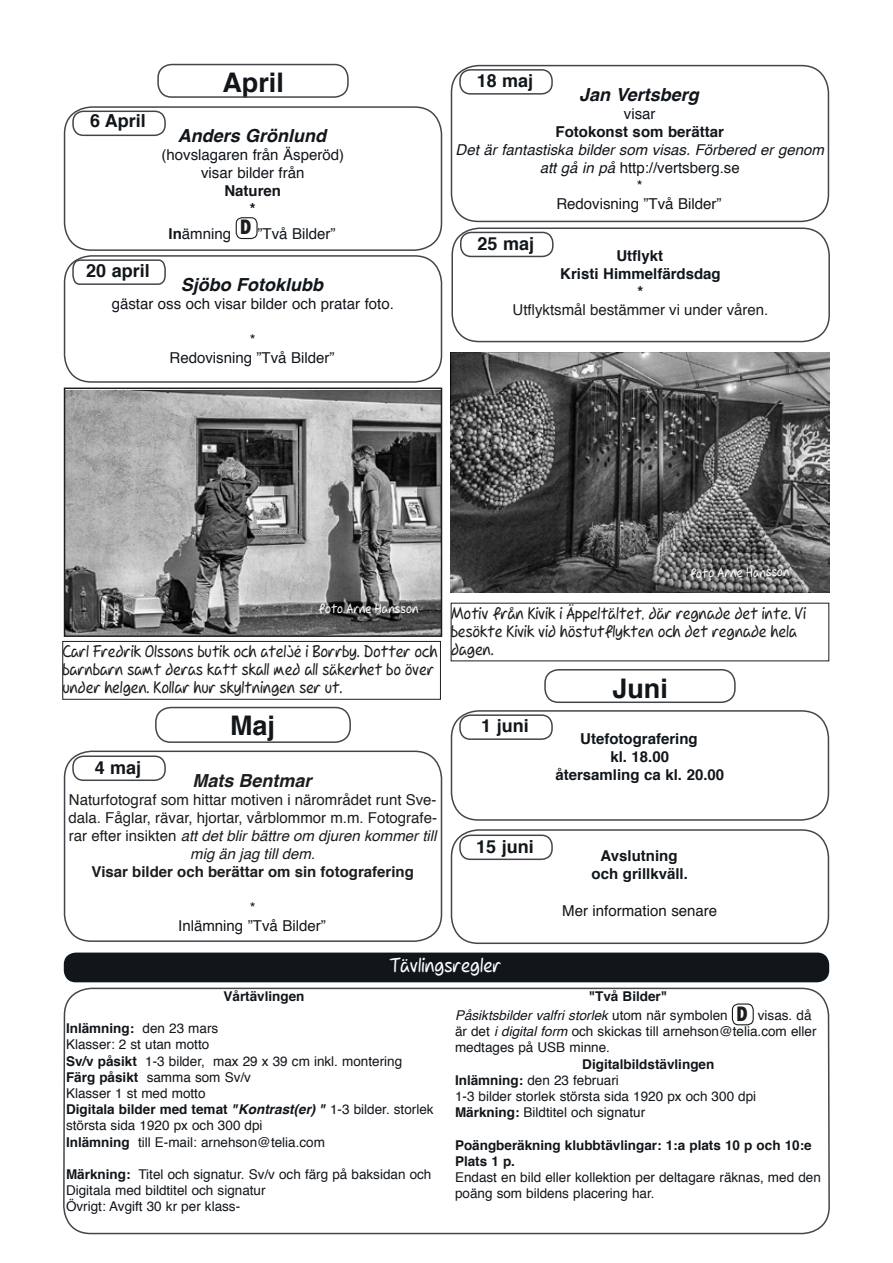
<style>
.page{position:relative;width:893px;height:1263px;background:#fff}
.page>*{position:absolute;margin:0;border:0;box-sizing:border-box;transform-origin:0 0}
.t1{font:700 27px "Helvetica";color:#11161b}
.t2{font:italic 700 18px "Helvetica";color:#11161b}
.t3{font:700 18px "Helvetica";color:#11161b}
.t4{font:18px "Dupree";color:#fff}
.t5{font:italic 700 18px "Helvetica";color:#1d1d1b}
.t6{font:15px/18px "Helvetica";color:#1d1d1b;text-align:center}
.t7{font:15px/18px "Dupree";color:#1d1d1b}
.t8{font:15px/18px "Helvetica";color:#11161b;text-align:center}
.t9{font:700 15px/18px "Helvetica";color:#11161b;text-align:center}
.t10{font:italic 15px/18px "Helvetica";color:#11161b;text-align:center}
.t11{font:700 15px "Helvetica";color:#1d1d1b}
.t12{font:13.5px/16.2px "Helvetica";color:#11161b}
.t13{font:700 13.5px/16.2px "Helvetica";color:#11161b}
.t14{font:italic 13.5px/19.4px "Helvetica";color:#11161b}
.t15{font:12px "Dupree";color:#fff}
.s1{font-weight:700}
.s2{font-style:normal}
.s3{font-style:italic}
.s4{font-weight:700;font-style:italic}
.s5{font-weight:700;font-style:normal}
.s6{font-family:"Abadi";font-weight:800;font-style:normal;font-stretch:condensed;font-size:21px;color:#1d1d1b}
</style>
<div class="page">
<div style="left:236px;top:217px;width:22px;height:22px;border:1px solid #1d1d1b;border-radius:6px"></div>
<div style="left:64px;top:106px;width:378px;height:145px;border:2px solid #44444a;border-radius:27px"></div>
<div style="left:157px;top:64px;width:192px;height:34px;border:2px solid #44444a;border-radius:14px"></div>
<div style="left:64px;top:952px;width:765px;height:30px;background:#11161b;border-radius:12px"></div>
<svg style="left:63px;top:987px;width:767px;height:248px"></svg>
<div style="left:155px;top:707px;width:196px;height:36px;border:2px solid #44444a;border-radius:15px"></div>
<div style="left:451px;top:65px;width:378px;height:157px;border:2px solid #44444a;border-radius:27px"></div>
<div style="left:459px;top:69px;width:94px;height:26px;border:2px solid #44444a;border-radius:10px"></div>
<div style="left:64px;top:255px;width:378px;height:128px;border:2px solid #44444a;border-radius:27px"></div>
<svg style="left:72px;top:259px;width:94px;height:26px"></svg>
<div style="left:451px;top:710px;width:378px;height:111px;border:2px solid #44444a;border-radius:27px"></div>
<div style="left:544px;top:669px;width:192px;height:34px;border:2px solid #44444a;border-radius:14px"></div>
<div style="left:64px;top:750px;width:378px;height:192px;border:2px solid #44444a;border-radius:27px"></div>
<div style="left:72px;top:755px;width:94px;height:26px;border:2px solid #44444a;border-radius:10px"></div>
<div style="left:72px;top:111px;width:94px;height:25px;border:2px solid #44444a;border-radius:10px"></div>
<div style="left:459px;top:714px;width:94px;height:26px;border:2px solid #44444a;border-radius:10px"></div>
<div style="left:451px;top:829px;width:378px;height:115px;border:2px solid #44444a;border-radius:27px"></div>
<div style="left:459px;top:834px;width:94px;height:26px;border:2px solid #44444a;border-radius:10px"></div>
<img style="left:67px;top:391px;width:372px;height:243px">
<div style="left:64px;top:388px;width:378px;height:249px;border:2px solid #1d1d1b"></div>
<div style="left:451px;top:227px;width:379px;height:115px;border:2px solid #44444a;border-radius:27px"></div>
<div style="left:460px;top:232px;width:94px;height:25px;border:2px solid #44444a;border-radius:10px"></div>
<div style="left:62px;top:641px;width:379px;height:59px;border:1px solid #1d1d1b"></div>
<img style="left:451px;top:352px;width:378px;height:241px">
<h2 class="t3" style="left:90px;top:106px;width:57px">6 April</h2>
<h1 class="t1" style="left:222px;top:61px;width:63px">April</h1>
<h2 class="t2" style="left:178px;top:121px;width:150px">Anders Grönlund</h2>
<p class="t8" style="left:161px;top:146px;width:184px">(hovslagaren från Äsperöd) visar bilder från</p>
<p class="t9" style="left:224px;top:182px;width:58px">Naturen *</p>
<p class="t8" style="left:169px;top:225px;width:168px"><span class="s1">In</span>ämning <sup>D</sup> ”Två Bilder”</p>
<h2 class="t3" style="left:86px;top:257px;width:65px">20 april</h2>
<h2 class="t2" style="left:181px;top:270px;width:144px">Sjöbo Fotoklubb</h2>
<p class="t8" style="left:112px;top:295px;width:284px">gästar oss och visar bilder och pratar foto.</p>
<p class="t8" style="left:169px;top:331px;width:167px">*<br>Redovisning ”Två Bilder”</p>
<h2 class="t3" style="left:477px;top:66px;width:58px">18 maj</h2>
<h2 class="t2" style="left:579px;top:80px;width:121px">Jan Vertsberg</h2>
<p class="t8" style="left:624px;top:105px;width:33px">visar</p>
<p class="t9" style="left:556px;top:123px;width:170px">Fotokonst som berättar</p>
<p class="t10" style="left:455px;top:141px;width:370px">Det är fantastiska bilder som visas. Förbered er genom att gå in på <span class="s2">http://vertsberg.se<br>*<br>Redovisning ”Två Bilder”</span></p>
<h2 class="t3" style="left:477px;top:229px;width:58px">25 maj</h2>
<p class="t9" style="left:560px;top:246px;width:162px">Utflykt<br>Kristi Himmelfärdsdag</p>
<p class="t11" style="left:638px;top:279px;width:7px">*</p>
<p class="t6" style="left:512px;top:301px;width:257px">Utflyktsmål bestämmer vi under våren.</p>
<p class="t15" style="left:319px;top:601px;width:101px">foto Arne Hansson</p>
<p class="t7" style="left:63px;top:642px;width:376px">Carl Fredrik Olssons butik och ateljé i Borrby. Dotter och barnbarn samt deras katt skall med all säkerhet bo över under helgen. Kollar hur skyltningen ser ut.</p>
<h1 class="t1" style="left:230px;top:703px;width:47px">Maj</h1>
<h2 class="t3" style="left:95px;top:753px;width:48px">4 maj</h2>
<h2 class="t5" style="left:193px;top:766px;width:121px">Mats Bentmar</h2>
<p class="t6" style="left:69px;top:791px;width:370px">Naturfotograf som hittar motiven i närområdet runt Sve&shy;dala. Fåglar, rävar, hjortar, vårblommor m.m. Fotografe&shy;rar efter insikten <span class="s3">att det blir bättre om djuren kommer till mig än jag till dem</span>.<br><span class="s1">Visar bilder och berättar om sin fotografering</span></p>
<p class="t6" style="left:250px;top:899px;width:7px">*</p>
<p class="t8" style="left:178px;top:917px;width:149px">Inlämning ”Två Bilder”</p>
<p class="t15" style="left:690px;top:566px;width:101px;rotate:-1deg">foto Arne Hansson</p>
<p class="t7" style="left:451px;top:604px;width:357px">Motiv från Kivik i Äppeltältet, där regnade det inte. Vi besökte Kivik vid höstutflykten och det regnade hela dagen.</p>
<h2 class="t3" style="left:481px;top:711px;width:49px">1 juni</h2>
<h2 class="t3" style="left:476px;top:832px;width:59px">15 juni</h2>
<h1 class="t1" style="left:612px;top:667px;width:57px">Juni</h1>
<p class="t9" style="left:555px;top:730px;width:170px">Utefotografering<br>kl. 18.00<br>återsamling ca kl. 20.00</p>
<p class="t9" style="left:592px;top:847px;width:98px">Avslutning och grillkväll.</p>
<p class="t8" style="left:562px;top:902px;width:157px">Mer information senare</p>
<h2 class="t4" style="left:390px;top:954px;width:113px">Tävlingsregler</h2>
<p class="t13" style="left:223px;top:988px;width:83px">Vårtävlingen</p>
<p class="t12" style="left:66px;top:1021px;width:369px"><span class="s1">Inlämning:</span> den 23 mars<br>Klasser: 2 st utan motto<br><span class="s1">Sv/v påsikt</span> 1-3 bilder, max 29 x 39 cm inkl. montering <span class="s1">Färg påsikt</span> samma som Sv/v<br>Klasser 1 st med motto<br><span class="s1">Digitala bilder med temat</span> <span class="s4">"Kontrast(er) "</span> 1-3 bilder. storlek största sida 1920 px och 300 dpi<br><span class="s1">Inlämning</span> till E-mail: arnehson@telia.com</p>
<p class="t12" style="left:66px;top:1166px;width:367px"><span class="s1">Märkning:</span> Titel och signatur. Sv/v och färg på baksidan och<br>Digitala med bildtitel och signatur<br>Övrigt: Avgift 30 kr per klass-</p>
<p class="t14" style="left:455px;top:987px;width:358px;text-indent:134px"><span class="s5">"Två Bilder"<br></span>Påsiktsbilder valfri storlek <span class="s2">utom när symbolen</span> <span class="s6">D</span> <span class="s2">visas. då</span></p>
<p class="t12" style="left:455px;top:1024px;width:363px">är det <span class="s3">i digital form</span> och skickas till arnehson@telia.com eller medtages på USB minne.</p>
<p class="t12" style="left:455px;top:1056px;width:303px;text-indent:127px"><span class="s1">Digitalbildstävlingen Inlämning:</span> den 23 februari<br>1-3 bilder storlek största sida 1920 px och 300 dpi <span class="s1">Märkning:</span> Bildtitel och signatur</p>
<p class="t13" style="left:455px;top:1137px;width:358px">Poängberäkning klubbtävlingar: 1:a plats 10 p och 10:e<br>Plats 1 p.</p>
<p class="t12" style="left:455px;top:1169px;width:367px">Endast en bild eller kollektion per deltagare räknas, med den poäng som bildens placering har.</p>
</div>
